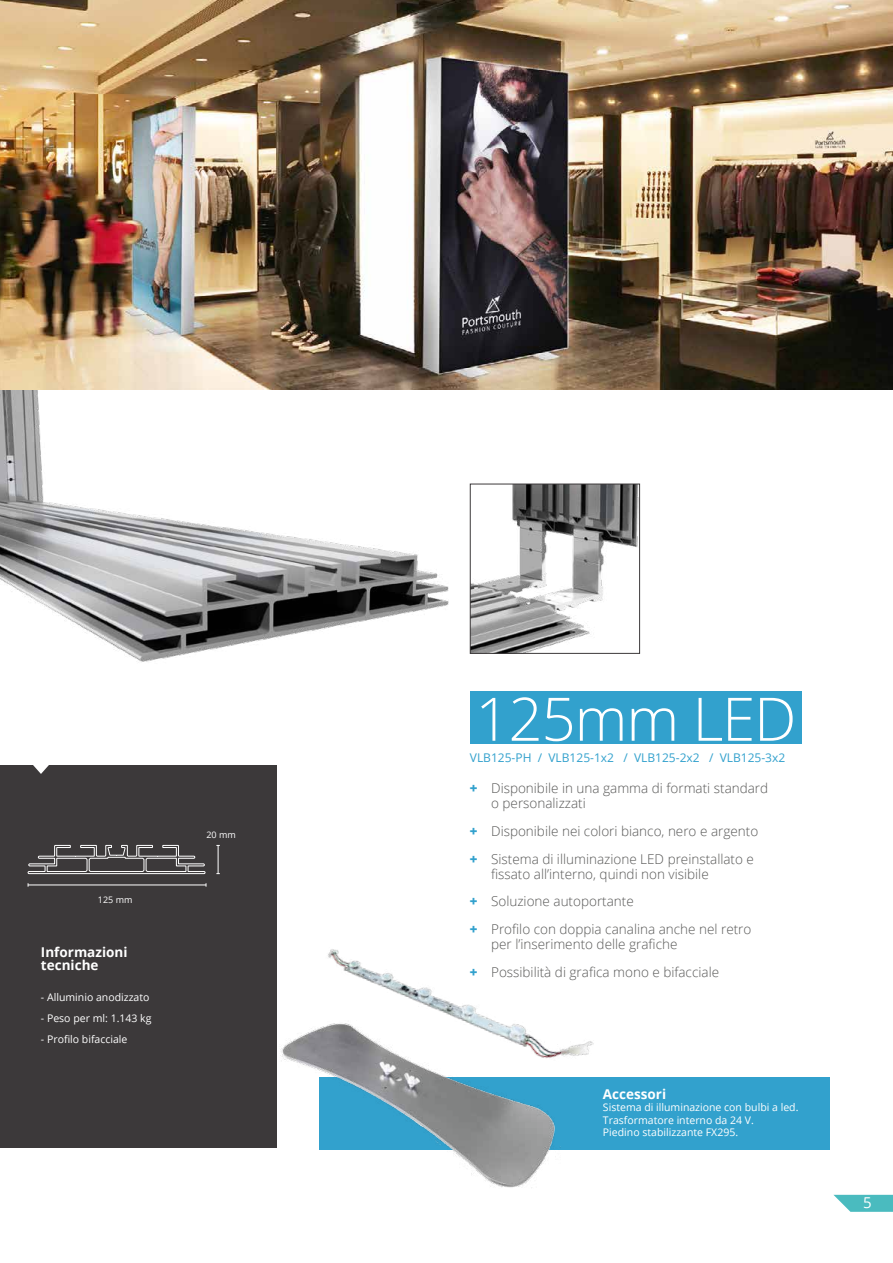
<style>
.page{position:relative;width:893px;height:1263px;background:#fff}
.page>*{position:absolute;margin:0;border:0;box-sizing:border-box;transform-origin:0 0}
.t1{font:300 60px "Open Sans";letter-spacing:-.02em;color:#fff}
.t2{font:15px "Open Sans";color:#fff}
.t3{font:300 13.5px/27.8px "Open Sans";color:#575756}
.t4{font:700 13.5px/13.5px "Open Sans";color:#fff}
.t5{font:12px "Open Sans";color:#32a1cd}
.t6{font:10.5px/12.6px "Open Sans";color:#fff}
.t7{font:9px "Open Sans";color:#fff}
.s1{font-weight:800;color:#32a1cd}
</style>
<div class="page">
<svg style="left:833px;top:1195px;width:60px;height:17px"></svg>
<img style="left:0;top:390px;width:449px;height:272px">
<div style="left:319px;top:1077px;width:510px;height:72px;background:#32a1cd"></div>
<img style="left:472px;top:486px;width:166px;height:166px">
<div style="left:470px;top:484px;width:170px;height:170px;border:1px solid #3c393a"></div>
<div style="left:470px;top:691px;width:332px;height:53px;background:#32a1cd"></div>
<div style="left:0;top:765px;width:276px;height:383px;background:#3c393a"></div>
<svg style="left:33px;top:765px;width:16px;height:9px"></svg>
<hr style="left:28px;top:884px;width:178px;height:1px;background:#fff">
<svg style="left:216px;top:845px;width:4px;height:29px"></svg>
<svg style="left:27px;top:844px;width:179px;height:31px"></svg>
<img style="left:0;top:0;width:893px;height:390px">
<img style="left:280px;top:1034px;width:281px;height:154px">
<img style="left:305px;top:949px;width:289px;height:139px">
<p class="t7" style="left:98px;top:893px;width:36px">125 mm</p>
<p class="t4" style="left:41px;top:945px;width:88px">Informazioni tecniche</p>
<p class="t6" style="left:41px;top:990px;width:110px">- Alluminio anodizzato</p>
<p class="t6" style="left:41px;top:1011px;width:112px">- Peso per ml: 1.143 kg</p>
<p class="t6" style="left:41px;top:1032px;width:88px">- Profilo bifacciale</p>
<p class="t7" style="left:206px;top:829px;width:31px">20 mm</p>
<h1 class="t1" style="left:475px;top:678px;width:322px">125mm LED</h1>
<p class="t5" style="left:470px;top:749px;width:317px">VLB125-PH / VLB125-1x2 / VLB125-2x2 / VLB125-3x2</p>
<p class="t3" style="left:491px;top:780px;width:279px;line-height:15px;text-indent:-21px"><span class="s1">+</span> Disponibile in una gamma di formati standard o personalizzati</p>
<p class="t3" style="left:470px;top:817px;width:290px"><span class="s1">+</span> Disponibile nei colori bianco, nero e argento <span class="s1">+</span> Sistema di illuminazione LED preinstallato e</p>
<p class="t3" style="left:470px;top:859px;width:283px;text-indent:21px">fissato all’interno, quindi non visibile<br><span class="s1">+</span> Soluzione autoportante<br><span class="s1">+</span> Profilo con doppia canalina anche nel retro</p>
<p class="t3" style="left:470px;top:930px;width:251px;text-indent:21px">per l’inserimento delle grafiche<br><span class="s1">+</span> Possibilità di grafica mono e bifacciale</p>
<p class="t4" style="left:603px;top:1086px;width:65px">Accessori</p>
<p class="t6" style="left:603px;top:1101px;width:197px">Sistema di illuminazione con bulbi a led.<br>Trasformatore interno da 24 V.<br>Piedino stabilizzante FX295.</p>
<p class="t2" style="left:863px;top:1192px;width:10px">5</p>
</div>
